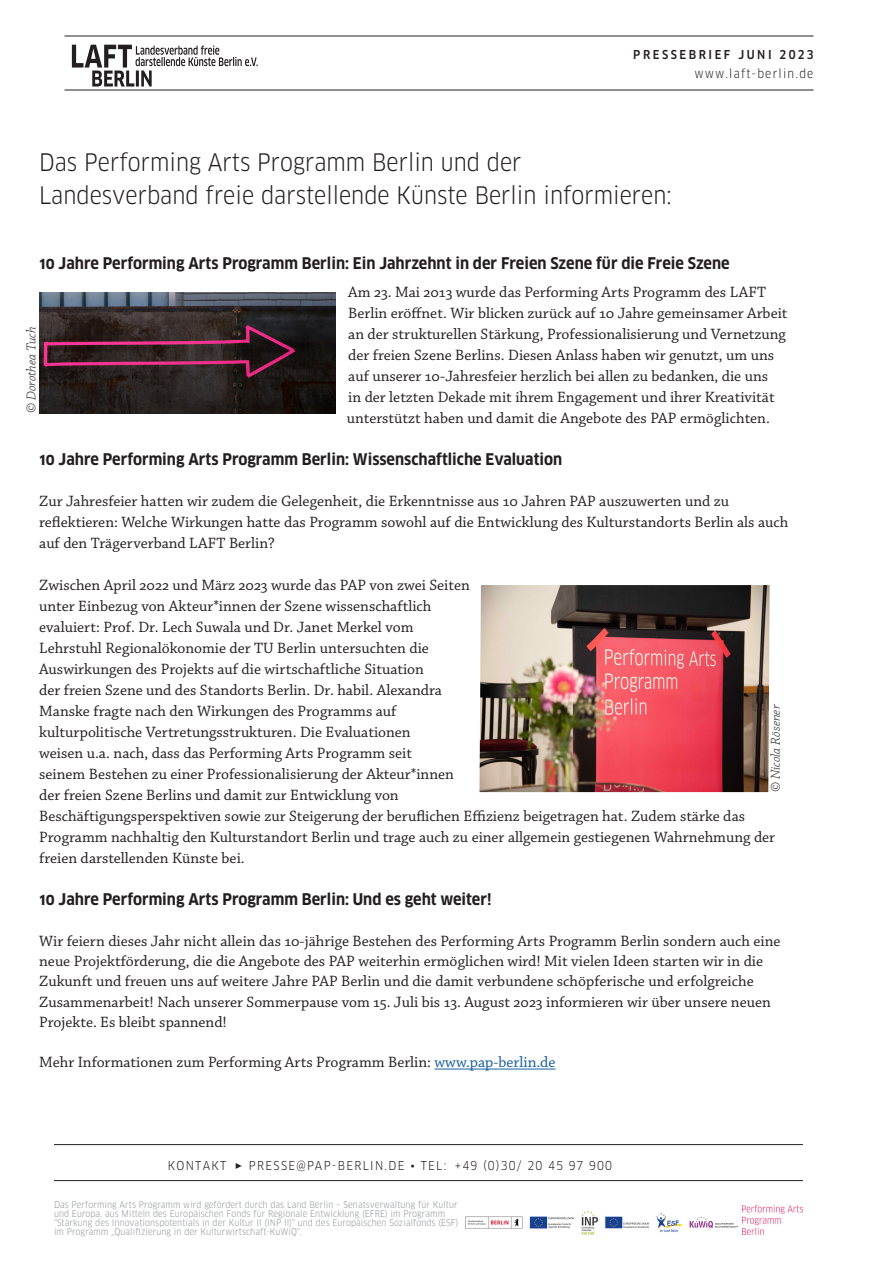
<style>
.page{position:relative;width:893px;height:1263px;background:#fff}
.page>*{position:absolute;margin:0;border:0;box-sizing:border-box;transform-origin:0 0}
.t1{font:23.55px "Clan OT Narr";color:#231f20}
.t2{font:15.75px/21px "Chaparral Pro";color:#231f20}
.t3{font:700 15.75px "Clan OT Narr";color:#231f20}
.t4{font:italic 300 13.5px "Chaparral Pro";color:#231f20}
.kontaktInfo{font:12px "Clan OT Narr";letter-spacing:.11em;color:#231f20}
.seriesTitle{font:500 12px "Clan OT Narr";letter-spacing:.21em;color:#231f20}
.laftDomain__base{font:12px "Clan OT Narr";letter-spacing:.1em;color:#231f20}
.fundedBy{font:9px/9px "Clan OT Narr";letter-spacing:.01em;color:#939598}
.s1{color:#175d9e}
.s2{font-family:"Dingbests"}
</style>
<div class="page">
<svg style="left:72px;top:45px;width:186px;height:42px"></svg>
<hr style="left:64px;top:36px;width:749px;height:1px;background:#231f20">
<hr style="left:64px;top:90px;width:749px;height:1px;background:#231f20">
<hr style="left:54px;top:1144px;width:749px;height:1px;background:#231f20">
<hr style="left:54px;top:1180px;width:749px;height:1px;background:#231f20">
<img style="left:742px;top:1205px;width:61px;height:29px">
<img style="left:465px;top:1210px;width:273px;height:24px">
<hr style="left:435px;top:1068px;width:120px;height:1px;background:#175d9e">
<img style="left:39px;top:292px;width:296px;height:121px">
<img style="left:479px;top:585px;width:291px;height:207px">
<p class="seriesTitle" style="left:633px;top:47px;width:182px">PRESSEBRIEF JUNI 2023</p>
<p class="laftDomain__base" style="left:694px;top:66px;width:121px">www.laft-berlin.de</p>
<p class="t1" style="left:39px;top:148px;width:484px">Das Performing Arts Programm Berlin und der</p>
<p class="t1" style="left:39px;top:181px;width:634px">Landesverband freie darstellende Künste Berlin informieren:</p>
<p class="t3" style="left:39px;top:254px;width:692px">10 Jahre Performing Arts Programm Berlin: Ein Jahrzehnt in der Freien Szene für die Freie Szene</p>
<p class="t2" style="left:347px;top:282px;width:442px">Am 23. Mai 2013 wurde das Performing Arts Programm des LAFT Berlin eröffnet. Wir blicken zurück auf 10 Jahre gemeinsamer Arbeit an der strukturellen Stärkung, Professionalisierung und Vernetzung der freien Szene Berlins. Diesen Anlass haben wir genutzt, um uns auf unserer 10-Jahresfeier herzlich bei allen zu bedanken, die uns<br>in der letzten Dekade mit ihrem Engagement und ihrer Kreativität unterstützt haben und damit die Angebote des PAP ermöglichten.</p>
<p class="t3" style="left:39px;top:450px;width:525px">10 Jahre Performing Arts Programm Berlin: Wissenschaftliche Evaluation</p>
<p class="t2" style="left:39px;top:491px;width:751px">Zur Jahresfeier hatten wir zudem die Gelegenheit, die Erkenntnisse aus 10 Jahren PAP auszuwerten und zu reflektieren: Welche Wirkungen hatte das Programm sowohl auf die Entwicklung des Kulturstandorts Berlin als auch auf den Trägerverband LAFT Berlin?</p>
<p class="t2" style="left:39px;top:575px;width:432px">Zwischen April 2022 und März 2023 wurde das PAP von zwei Seiten</p>
<p class="t2" style="left:39px;top:596px;width:394px">unter Einbezug von Akteur*innen der Szene wissenschaftlich</p>
<p class="t2" style="left:39px;top:617px;width:737px">evaluiert: Prof. Dr. Lech Suwala und Dr. Janet Merkel vom<br>Lehrstuhl Regionalökonomie der TU Berlin untersuchten die<br>Auswirkungen des Projekts auf die wirtschaftliche Situation<br>der freien Szene und des Standorts Berlin. Dr. habil. Alexandra<br>Manske fragte nach den Wirkungen des Programms auf<br>kulturpolitische Vertretungsstrukturen. Die Evaluationen<br>weisen u.a. nach, dass das Performing Arts Programm seit<br>seinem Bestehen zu einer Professionalisierung der Akteur*innen<br>der freien Szene Berlins und damit zur Entwicklung von<br>Beschäftigungsperspektiven sowie zur Steigerung der beruflichen Effizienz beigetragen hat. Zudem stärke das Programm nachhaltig den Kulturstandort Berlin und trage auch zu einer allgemein gestiegenen Wahrnehmung der freien darstellenden Künste bei.</p>
<p class="t3" style="left:39px;top:890px;width:454px">10 Jahre Performing Arts Programm Berlin: Und es geht weiter!</p>
<p class="t2" style="left:39px;top:931px;width:743px;line-height:20.2px">Wir feiern dieses Jahr nicht allein das 10-jährige Bestehen des Performing Arts Programm Berlin sondern auch eine neue Projektförderung, die die Angebote des PAP weiterhin ermöglichen wird! Mit vielen Ideen starten wir in die Zukunft und freuen uns auf weitere Jahre PAP Berlin und die damit verbundene schöpferische und erfolgreiche Zusammenarbeit! Nach unserer Sommerpause vom 15. Juli bis 13. August 2023 informieren wir über unsere neuen Projekte. Es bleibt spannend!</p>
<p class="t2" style="left:39px;top:1052px;width:518px">Mehr Informationen zum Performing Arts Programm Berlin: <span class="s1">www.pap-berlin.de</span></p>
<p class="t4" style="left:24px;top:413px;width:88px;rotate:-90deg">© Dorothea Tuch</p>
<p class="t4" style="left:768px;top:792px;width:89px;rotate:-90deg">© Nicola Rösener</p>
<p class="kontaktInfo" style="left:168px;top:1158px;width:446px">KONTAKT <span class="s2">&gt;</span> PRESSE@PAP-BERLIN.DE • TEL: +49 (0)30/ 20 45 97 900</p>
<p class="fundedBy" style="left:54px;top:1200px;width:406px">Das Performing Arts Programm wird gefördert durch das Land Berlin – Senatsverwaltung für Kultur und Europa, aus Mitteln des Europäischen Fonds für Regionale Entwicklung (EFRE) im Programm "Stärkung des Innovationspotentials in der Kultur II (INP II)" und des Europäischen Sozialfonds (ESF) im Programm „Qualifizierung in der Kulturwirtschaft-KuWiQ“.</p>
</div>
